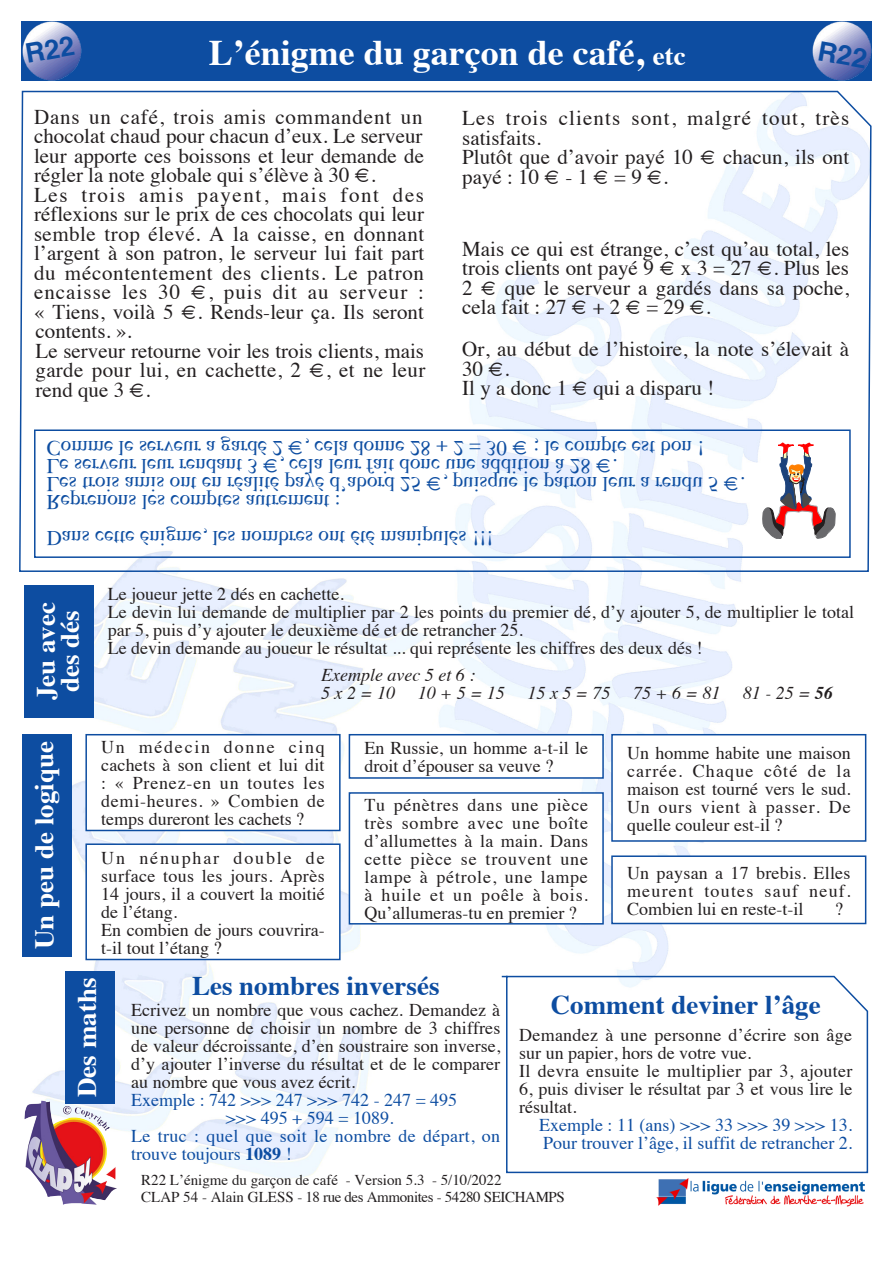
<style>
.page{position:relative;width:893px;height:1263px;background:#fff}
.page>*{position:absolute;margin:0;border:0;box-sizing:border-box;transform-origin:0 0}
.Normal_e{font:700 36px "Times";color:#fff}
.Normal_e-2{font:700 27px "Times";color:#0d4da1}
.Normal_e-3{font:700 27px "Times";color:#fff}
.Normal_e-4{font:21px/19.5px "Times";color:#231f20;text-align:justify}
.Normal_e-5{font:21px/19.5px "Times";letter-spacing:.05em;color:#231f20}
.Normal_e-6{font:18px/18px "Times";color:#231f20;text-align:justify}
.Normal_e-7{font:18px/18px "Times";color:#0d4da1}
.Normal_e-8{font:italic 18px "Times";color:#231f20}
.Normal_e-9{font:15px "Times";letter-spacing:-.025em;color:#231f20}
.Normal_e-10{font:15px "Times";color:#231f20}
.s1{font-size:27px}
.s2{font-weight:700}
</style>
<div class="page">
<div style="left:21px;top:21px;width:851px;height:60px;background:#0d4da1"></div>
<img style="left:22px;top:22px;width:59px;height:58px">
<img style="left:812px;top:22px;width:59px;height:58px">
<img style="left:32px;top:573px;width:835px;height:613px">
<svg style="left:19px;top:90px;width:853px;height:483px"></svg>
<svg style="left:500px;top:974px;width:369px;height:200px"></svg>
<img style="left:24px;top:1101px;width:93px;height:104px">
<img style="left:655px;top:1177px;width:209px;height:30px">
<div style="left:612px;top:735px;width:254px;height:106px;background:#fff"></div>
<div style="left:611px;top:734px;width:255px;height:108px;border:2px solid #0d4da1"></div>
<div style="left:349px;top:793px;width:254px;height:131px;background:#fff"></div>
<div style="left:349px;top:792px;width:255px;height:132px;border:2px solid #0d4da1"></div>
<div style="left:86px;top:735px;width:254px;height:95px;background:#fff"></div>
<div style="left:85px;top:734px;width:256px;height:97px;border:2px solid #0d4da1"></div>
<div style="left:86px;top:844px;width:254px;height:115px;background:#fff"></div>
<div style="left:85px;top:843px;width:256px;height:117px;border:2px solid #0d4da1"></div>
<div style="left:349px;top:735px;width:254px;height:43px;background:#fff"></div>
<div style="left:349px;top:734px;width:255px;height:45px;border:2px solid #0d4da1"></div>
<div style="left:612px;top:856px;width:254px;height:67px;background:#fff"></div>
<div style="left:611px;top:855px;width:255px;height:69px;border:2px solid #0d4da1"></div>
<div style="left:22px;top:734px;width:50px;height:223px;background:#0d4da1"></div>
<div style="left:65px;top:971px;width:50px;height:133px;background:#0d4da1"></div>
<svg style="left:761px;top:442px;width:74px;height:97px"></svg>
<div style="left:34px;top:429px;width:817px;height:129px;border:2px solid #0d4da1"></div>
<div style="left:24px;top:585px;width:69px;height:133px;background:#0d4da1"></div>
<svg style="left:26px;top:36px;width:49px;height:27px"></svg>
<svg style="left:818px;top:41px;width:49px;height:27px"></svg>
<svg style="left:47px;top:526px;width:444px;height:19px"></svg>
<svg style="left:47px;top:436px;width:697px;height:73px"></svg>
<p class="Normal_e" style="left:209px;top:19px;width:478px">L’énigme du garçon de café, <span class="s1">etc</span></p>
<p class="Normal_e-4" style="left:34px;top:105px;width:392px">Dans un café, trois amis commandent un chocolat chaud pour chacun d’eux. Le serveur leur apporte ces boissons et leur demande de régler la note globale qui s’élève à 30 €.</p>
<p class="Normal_e-4" style="left:34px;top:183px;width:392px">Les trois amis payent, mais font des réflexions sur le prix de ces chocolats qui leur semble trop élevé. A la caisse, en donnant l’argent à son patron, le serveur lui fait part du mécontentement des clients. Le patron encaisse les 30 €, puis dit au serveur : « Tiens, voilà 5 €. Rends-leur ça. Ils seront contents. ».</p>
<p class="Normal_e-4" style="left:36px;top:339px;width:391px">Le serveur retourne voir les trois clients, mais garde pour lui, en cachette, 2 €, et ne leur rend que 3 €.</p>
<p class="Normal_e-5" style="left:462px;top:107px;width:388px">Les trois clients sont, malgré tout, très satisfaits.</p>
<p class="Normal_e-4" style="left:462px;top:146px;width:388px">Plutôt que d’avoir payé 10 € chacun, ils ont payé : 10 € - 1 € = 9 €.</p>
<p class="Normal_e-4" style="left:462px;top:237px;width:388px">Mais ce qui est étrange, c’est qu’au total, les trois clients ont payé 9 € x 3 = 27 €. Plus les 2 € que le serveur a gardés dans sa poche, cela fait : 27 € + 2 € = 29 €.</p>
<p class="Normal_e-4" style="left:462px;top:338px;width:388px">Or, au début de l’histoire, la note s’élevait à<br>30 €.</p>
<p class="Normal_e-4" style="left:462px;top:377px;width:253px">Il y a donc 1 € qui a disparu !</p>
<p class="Normal_e-3" style="left:20px;top:700px;width:100px;rotate:-90deg">Jeu avec</p>
<p class="Normal_e-3" style="left:44px;top:692px;width:83px;rotate:-90deg">des dés</p>
<p class="Normal_e-3" style="left:19px;top:949px;width:209px;rotate:-90deg">Un peu de logique</p>
<p class="Normal_e-6" style="left:108px;top:584px;width:238px">Le joueur jette 2 dés en cachette.</p>
<p class="Normal_e-6" style="left:108px;top:602px;width:748px">Le devin lui demande de multiplier par 2 les points du premier dé, d’y ajouter 5, de multiplier le total par 5, puis d’y ajouter le deuxième dé et de retrancher 25.</p>
<p class="Normal_e-6" style="left:108px;top:638px;width:596px">Le devin demande au joueur le résultat ... qui représente les chiffres des deux dés !</p>
<p class="Normal_e-8" style="left:321px;top:659px;width:156px">Exemple avec 5 et 6 :</p>
<p class="Normal_e-8" style="left:321px;top:677px;width:76px">5 x 2 = 10</p>
<p class="Normal_e-8" style="left:418px;top:677px;width:89px">10 + 5 = 15</p>
<p class="Normal_e-8" style="left:527px;top:677px;width:85px">15 x 5 = 75</p>
<p class="Normal_e-8" style="left:633px;top:677px;width:89px">75 + 6 = 81</p>
<p class="Normal_e-8" style="left:743px;top:677px;width:92px">81 - 25 = <span class="s2">56</span></p>
<p class="Normal_e-6" style="left:101px;top:737px;width:225px">Un médecin donne cinq cachets à son client et lui dit : « Prenez-en un toutes les demi-heures. » Combien de temps dureront les cachets ?</p>
<p class="Normal_e-6" style="left:101px;top:847px;width:225px">Un nénuphar double de surface tous les jours. Après 14 jours, il a couvert la moitié de l’étang.</p>
<p class="Normal_e-6" style="left:101px;top:919px;width:225px">En combien de jours couvrira&shy;t-il tout l’étang ?</p>
<p class="Normal_e-6" style="left:364px;top:737px;width:225px">En Russie, un homme a-t-il le droit d’épouser sa veuve ?</p>
<p class="Normal_e-6" style="left:364px;top:794px;width:225px">Tu pénètres dans une pièce très sombre avec une boîte d’allumettes à la main. Dans cette pièce se trouvent une lampe à pétrole, une lampe à huile et un poêle à bois.<br>Qu’allumeras-tu en premier ?</p>
<p class="Normal_e-6" style="left:627px;top:742px;width:225px">Un homme habite une maison carrée. Chaque côté de la maison est tourné vers le sud.<br>Un ours vient à passer. De quelle couleur est-il ?</p>
<p class="Normal_e-6" style="left:627px;top:862px;width:225px">Un paysan a 17 brebis. Elles meurent toutes sauf neuf.<br>Combien lui en reste-t-il</p>
<p class="Normal_e-6" style="left:835px;top:898px;width:9px">?</p>
<p class="Normal_e-3" style="left:61px;top:1097px;width:121px;rotate:-90deg">Des maths</p>
<p class="Normal_e-2" style="left:192px;top:960px;width:249px">Les nombres inversés</p>
<p class="Normal_e-6" style="left:131px;top:999px;width:371px">Ecrivez un nombre que vous cachez. Demandez à une personne de choisir un nombre de 3 chiffres de valeur décroissante, d’en soustraire son inverse, d’y ajouter l’inverse du résultat et de le comparer au nombre que vous avez écrit.</p>
<p class="Normal_e-7" style="left:131px;top:1089px;width:328px">Exemple : 742 &gt;&gt;&gt; 247 &gt;&gt;&gt; 742 - 247 = 495</p>
<p class="Normal_e-7" style="left:226px;top:1107px;width:169px">&gt;&gt;&gt; 495 + 594 = 1089.</p>
<p class="Normal_e-7" style="left:131px;top:1125px;width:371px">Le truc : quel que soit le nombre de départ, on trouve toujours <span class="s2">1089</span> !</p>
<p class="Normal_e-2" style="left:551px;top:979px;width:271px">Comment deviner l’âge</p>
<p class="Normal_e-6" style="left:519px;top:1024px;width:334px">Demandez à une personne d’écrire son âge sur un papier, hors de votre vue.</p>
<p class="Normal_e-6" style="left:519px;top:1060px;width:335px">Il devra ensuite le multiplier par 3, ajouter 6, puis diviser le résultat par 3 et vous lire le résultat.</p>
<p class="Normal_e-7" style="left:539px;top:1114px;width:315px">Exemple : 11 (ans) &gt;&gt;&gt; 33 &gt;&gt;&gt; 39 &gt;&gt;&gt; 13.</p>
<p class="Normal_e-7" style="left:543px;top:1132px;width:311px">Pour trouver l’âge, il suffit de retrancher 2.</p>
<p class="Normal_e-10" style="left:141px;top:1166px;width:362px">R22 L’énigme du garçon de café - Version 5.3 - 5/10/2022</p>
<p class="Normal_e-9" style="left:141px;top:1183px;width:425px">CLAP 54 - Alain GLESS - 18 rue des Ammonites - 54280 SEICHAMPS</p>
</div>
